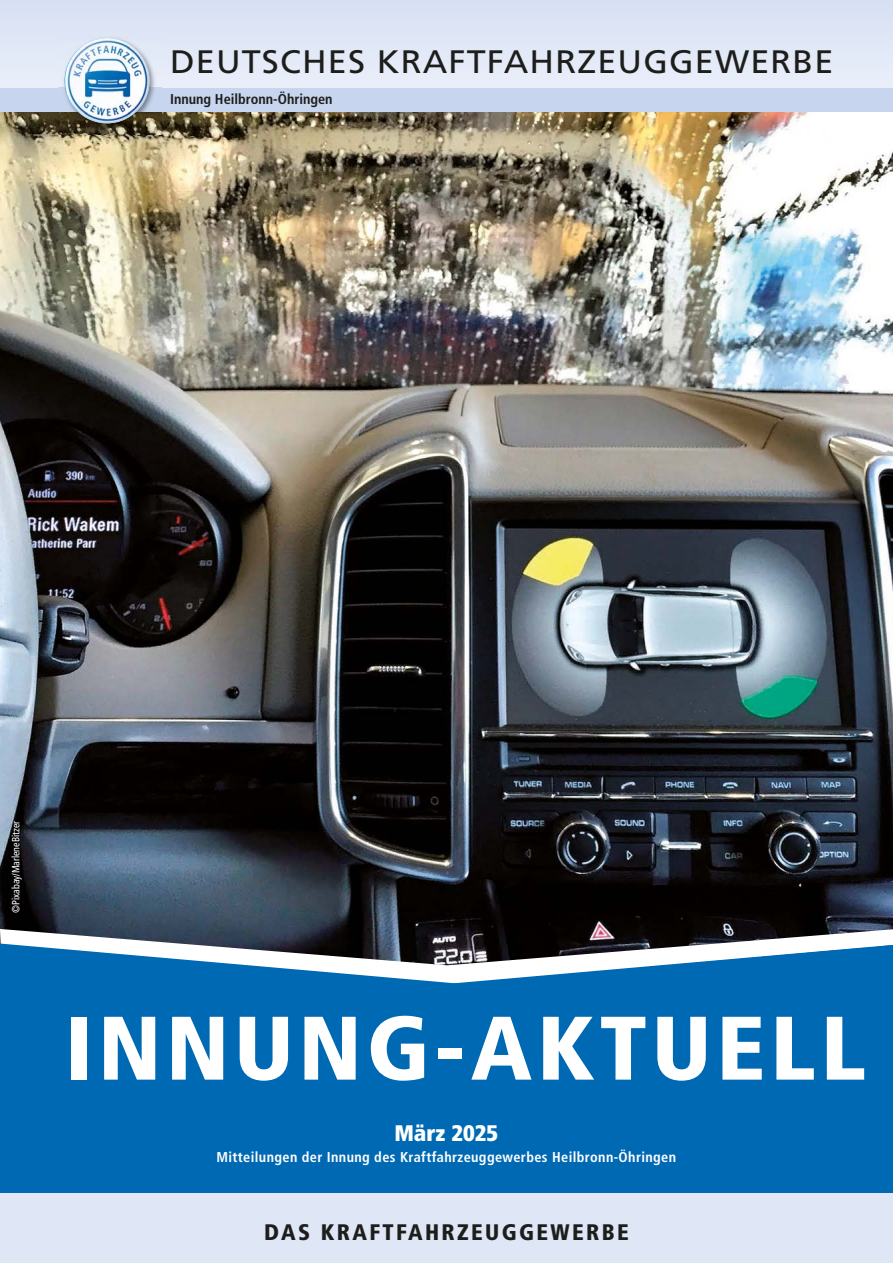
<style>
.page{position:relative;width:893px;height:1263px;background:#fff}
.page>*{position:absolute;margin:0;border:0;box-sizing:border-box;transform-origin:0 0}
.t1{font:900 condensed 90px "Frutiger";letter-spacing:.05em;color:#fff;scale:1.05 1}
.t2{font:32.55px "Frutiger";letter-spacing:.035em;color:#1d1d1b;scale:1.05 1}
.t3{font:900 condensed 22.5px "Frutiger";letter-spacing:.105em;color:#1d1d1b}
.t4{font:900 condensed 22.5px "Frutiger";color:#fff}
.t5{font:700 condensed 14.25px "Frutiger";letter-spacing:.025em;color:#fff}
.t6{font:700 condensed 14.25px "Frutiger";color:#1d1d1b}
.t7{font:condensed 10.5px "Frutiger";letter-spacing:-.005em;color:#fff;scale:.95 1}
</style>
<div class="page">
<img style="left:0;top:0;width:893px;height:928px">
<div style="left:0;top:1192px;width:893px;height:71px;background:#dfe6f6"></div>
<div style="left:0;top:88px;width:893px;height:23px;background:#c8d5ef"></div>
<img style="left:59px;top:33px;width:102px;height:102px">
<img style="left:65px;top:38px;width:84px;height:85px;border-radius:50%">
<svg style="left:0;top:928px;width:893px;height:15px"></svg>
<svg style="left:0;top:943px;width:893px;height:117px;background:#2076b5"></svg>
<div style="left:0;top:1060px;width:893px;height:132px;background:#0069b4"></div>
<h2 class="t2" style="left:170px;top:50px;width:633px">DEUTSCHES KRAFTFAHRZEUGGEWERBE</h2>
<p class="t6" style="left:170px;top:93px;width:164px">Innung Heilbronn-Öhringen</p>
<p class="t7" style="left:12px;top:913px;width:98px;rotate:-90deg">©Pixabay/MarleneBitzer</p>
<h1 class="t1" style="left:65px;top:1017px;width:764px">INNUNG-AKTUELL</h1>
<h3 class="t4" style="left:394px;top:1120px;width:105px">März 2025</h3>
<p class="t5" style="left:216px;top:1151px;width:461px">Mitteilungen der Innung des Kraftfahrzeuggewerbes Heilbronn-Öhringen</p>
<h3 class="t3" style="left:264px;top:1224px;width:366px">DAS KRAFTFAHRZEUGGEWERBE</h3>
</div>
